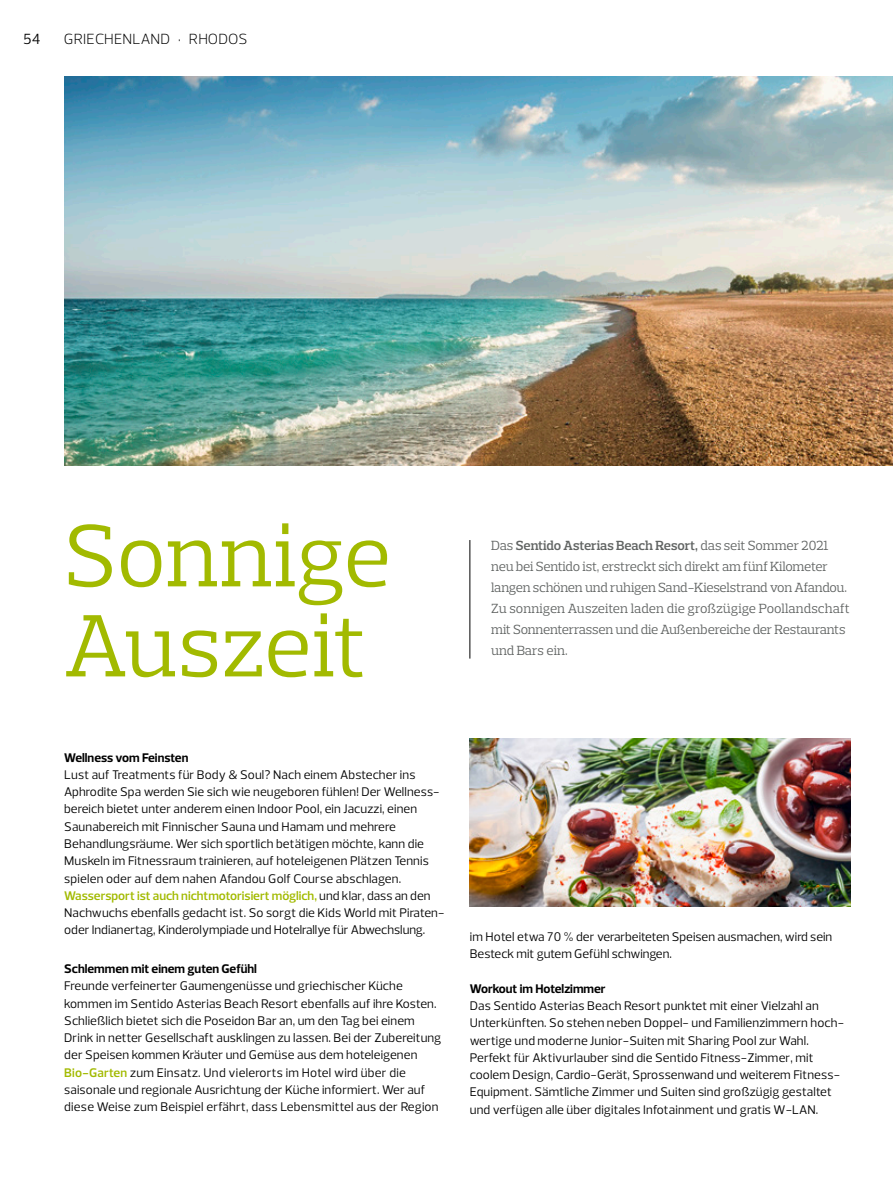
<style>
.page{position:relative;width:893px;height:1191px;background:#fff}
.page>*{position:absolute;margin:0;border:0;box-sizing:border-box;transform-origin:0 0}
.t1{font:90px/90px "Prelo Slab";color:#a2ba00}
.t2{font:300 15px "Prelo";letter-spacing:.015em;color:#000}
.t3{font:15px "Prelo";color:#000}
.t4{font:13.5px/21px "Prelo Slab";letter-spacing:-.01em;color:#616463}
.t5{font:12.75px/17.2px "Prelo";letter-spacing:.01em;color:#000}
.t6{font:700 12.75px "Prelo";color:#000}
.s1{font-weight:600}
.s2{font-weight:600;color:#a2ba00}
</style>
<div class="page">
<hr style="left:469px;top:540px;width:1px;height:118px;background:#000">
<img style="left:64px;top:77px;width:829px;height:388px">
<img style="left:470px;top:738px;width:380px;height:168px">
<p class="t3" style="left:23px;top:30px;width:19px">54</p>
<p class="t2" style="left:64px;top:30px;width:185px">GRIECHENLAND • RHODOS</p>
<h1 class="t1" style="left:64px;top:511px;width:328px">Sonnige<br>Auszeit</h1>
<p class="t4" style="left:491px;top:535px;width:360px">Das <span class="s1">Sentido Asterias Beach Resort,</span> das seit Sommer 2021 neu bei Sentido ist, erstreckt sich direkt am fünf Kilometer langen schönen und ruhigen Sand-Kieselstrand von Afandou.<br>Zu sonnigen Auszeiten laden die großzügige Poollandschaft mit Sonnenterrassen und die Außenbereiche der Restaurants und Bars ein.</p>
<p class="t6" style="left:64px;top:749px;width:126px">Wellness vom Feinsten</p>
<p class="t5" style="left:64px;top:766px;width:382px">Lust auf Treatments für Body &amp; Soul? Nach einem Abstecher ins Aphrodite Spa werden Sie sich wie neugeboren fühlen! Der Wellness&shy;bereich bietet unter anderem einen Indoor Pool, ein Jacuzzi, einen Saunabereich mit Finnischer Sauna und Hamam und mehrere Behandlungsräume. Wer sich sportlich betätigen möchte, kann die Muskeln im Fitnessraum trainieren, auf hoteleigenen Plätzen Tennis spielen oder auf dem nahen Afandou Golf Course abschlagen.<br><span class="s2">Wassersport ist auch nichtmotorisiert möglich,</span> und klar, dass an den Nachwuchs ebenfalls gedacht ist. So sorgt die Kids World mit Piraten&shy;oder Indianertag, Kinderolympiade und Hotelrallye für Abwechslung.</p>
<p class="t6" style="left:64px;top:961px;width:194px">Schlemmen mit einem guten Gefühl</p>
<p class="t5" style="left:64px;top:977px;width:379px">Freunde verfeinerter Gaumengenüsse und griechischer Küche kommen im Sentido Asterias Beach Resort ebenfalls auf ihre Kosten.<br>Schließlich bietet sich die Poseidon Bar an, um den Tag bei einem Drink in netter Gesellschaft ausklingen zu lassen. Bei der Zubereitung der Speisen kommen Kräuter und Gemüse aus dem hoteleigenen <span class="s2">Bio-Garten</span> zum Einsatz. Und vielerorts im Hotel wird über die saisonale und regionale Ausrichtung der Küche informiert. Wer auf diese Weise zum Beispiel erfährt, dass Lebensmittel aus der Region</p>
<p class="t5" style="left:470px;top:928px;width:364px">im Hotel etwa 70 % der verarbeiteten Speisen ausmachen, wird sein<br>Besteck mit gutem Gefühl schwingen.</p>
<p class="t6" style="left:470px;top:980px;width:137px">Workout im Hotelzimmer</p>
<p class="t5" style="left:470px;top:997px;width:376px">Das Sentido Asterias Beach Resort punktet mit einer Vielzahl an Unterkünften. So stehen neben Doppel- und Familienzimmern hoch&shy;wertige und moderne Junior-Suiten mit Sharing Pool zur Wahl.<br>Perfekt für Aktivurlauber sind die Sentido Fitness-Zimmer, mit coolem Design, Cardio-Gerät, Sprossenwand und weiterem Fitness-Equipment. Sämtliche Zimmer und Suiten sind großzügig gestaltet und verfügen alle über digitales Infotainment und gratis W-LAN.</p>
</div>
